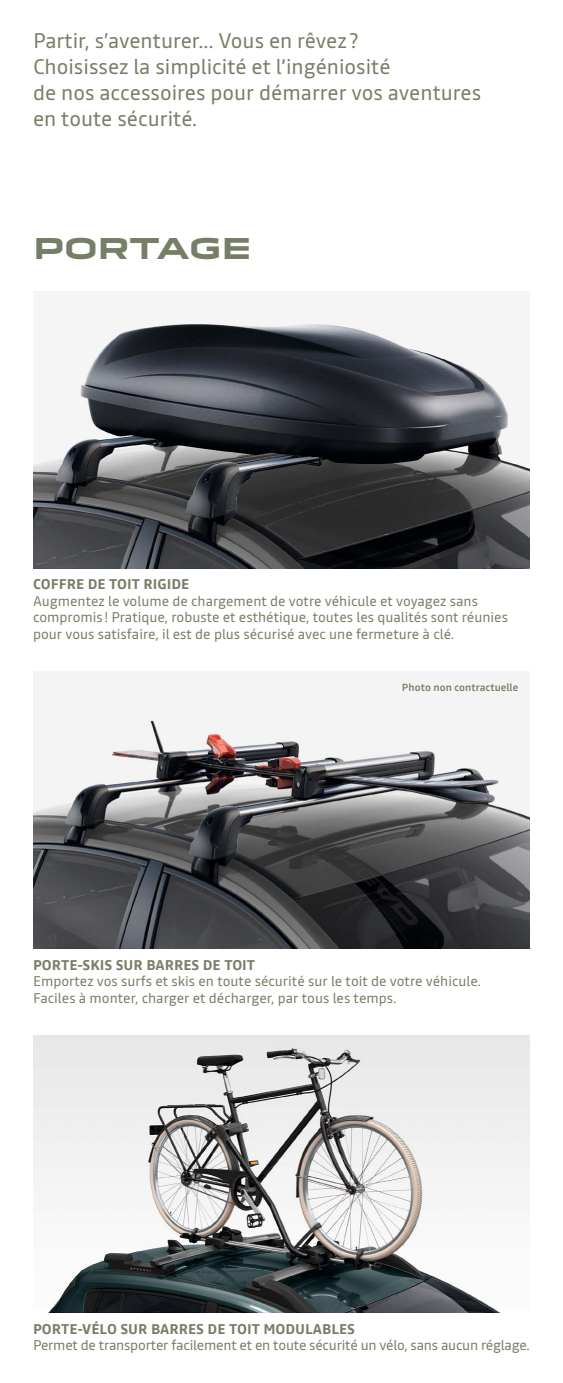
<style>
.page{position:relative;width:563px;height:1383px;background:#fff}
.page>*{position:absolute;margin:0;border:0;box-sizing:border-box;transform-origin:0 0}
.t1{font:700 28px "Dacia Block Extended";letter-spacing:-.01em;color:#777e66}
.t2{font:21px/26px "Read";color:#777e66}
.t3{font:14px/16.5px "Read";color:#777e66}
.t4{font:700 14px "Read";color:#777e66}
.t5{font:500 10.5px "Read";color:#777e66}
</style>
<div class="page">
<img style="left:33px;top:672px;width:497px;height:276px">
<img style="left:33px;top:322px;width:497px;height:246px">
<img style="left:33px;top:1036px;width:496px;height:276px">
<h2 class="t2" style="left:33px;top:27px;width:449px">Partir, s’aventurer… Vous en rêvez ?<br>Choisissez la simplicité et l’ingéniosité<br>de nos accessoires pour démarrer vos aventures en toute sécurité.</h2>
<h1 class="t1" style="left:33px;top:233px;width:220px">PORTAGE</h1>
<p class="t4" style="left:33px;top:575px;width:158px">COFFRE DE TOIT RIGIDE</p>
<p class="t3" style="left:33px;top:593px;width:476px">Augmentez le volume de chargement de votre véhicule et voyagez sans compromis ! Pratique, robuste et esthétique, toutes les qualités sont réunies pour vous satisfaire, il est de plus sécurisé avec une fermeture à clé.</p>
<p class="t5" style="left:402px;top:680px;width:118px">Photo non contractuelle</p>
<p class="t4" style="left:33px;top:955px;width:223px">PORTE-SKIS SUR BARRES DE TOIT</p>
<p class="t3" style="left:33px;top:973px;width:449px">Emportez vos surfs et skis en toute sécurité sur le toit de votre véhicule.<br>Faciles à monter, charger et décharger, par tous les temps.</p>
<p class="t4" style="left:33px;top:1319px;width:323px">PORTE-VÉLO SUR BARRES DE TOIT MODULABLES</p>
<p class="t3" style="left:33px;top:1337px;width:498px">Permet de transporter facilement et en toute sécurité un vélo, sans aucun réglage.</p>
</div>
